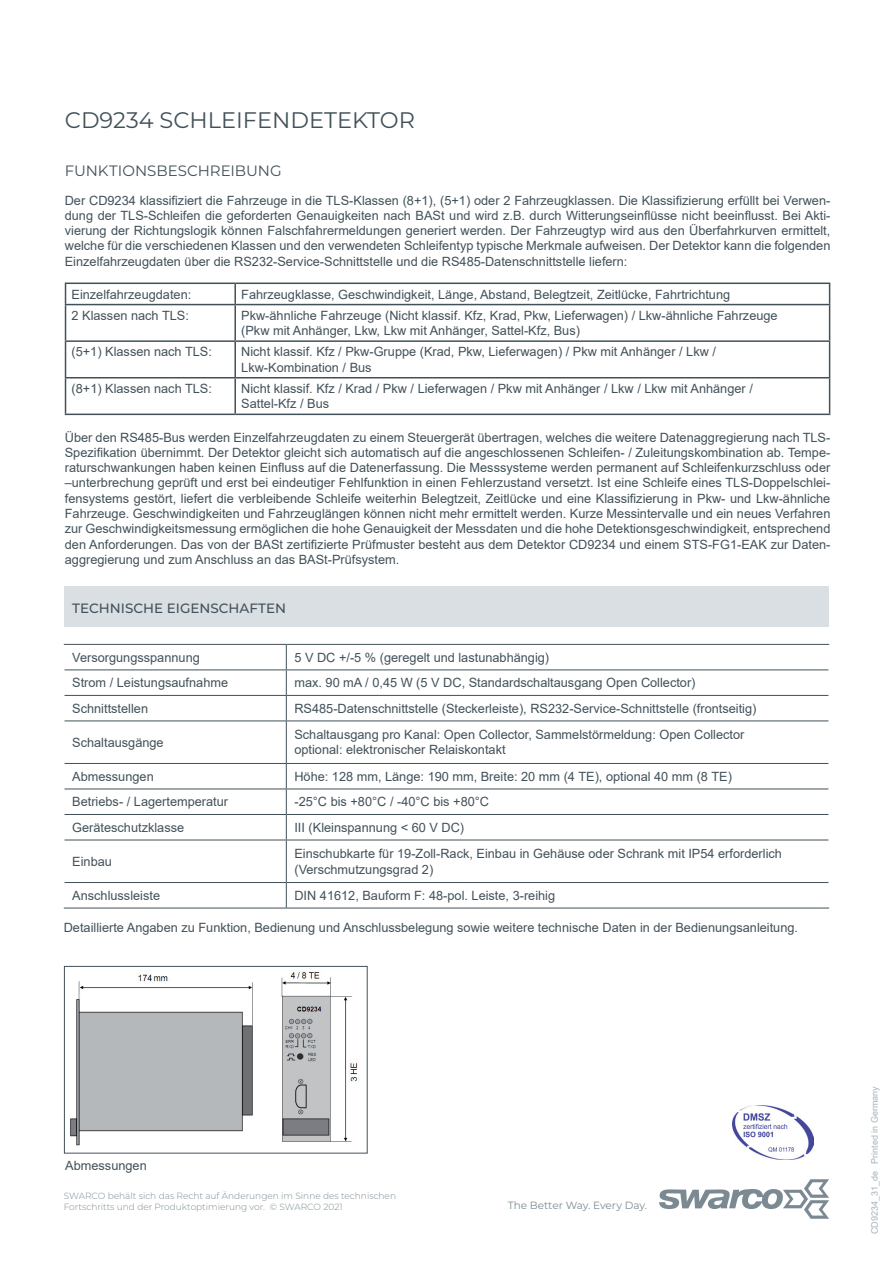
<style>
.page{position:relative;width:893px;height:1263px;background:#fff}
.page>*{position:absolute;margin:0;border:0;box-sizing:border-box;transform-origin:0 0}
.t1{font:22.5px "Montserrat";color:#425159}
.t2{font:15px "Montserrat";color:#425159}
.t3{font:500 13.5px "Montserrat";color:#425159}
.t4{font:12.75px/15.3px "Arial";color:#425159}
.t5{font:10.5px "Montserrat";color:#7b8a92}
.t6{font:300 9px/10.8px "Montserrat";color:#7b8a92}
.t7{font:9px "Arial";color:#a7b3bb}
</style>
<div class="page">
<div style="left:64px;top:586px;width:765px;height:41px;background:#dadfe4"></div>
<hr style="left:64px;top:644px;width:222px;height:1px;background:#425159">
<hr style="left:286px;top:644px;width:543px;height:1px;background:#425159">
<hr style="left:65px;top:669px;width:221px;height:1px;background:#425159">
<hr style="left:286px;top:669px;width:542px;height:1px;background:#425159">
<hr style="left:65px;top:695px;width:221px;height:1px;background:#425159">
<hr style="left:286px;top:695px;width:542px;height:1px;background:#425159">
<svg style="left:286px;top:645px;width:1px;height:75px"></svg>
<hr style="left:65px;top:720px;width:221px;height:1px;background:#425159">
<hr style="left:286px;top:720px;width:542px;height:1px;background:#425159">
<hr style="left:286px;top:721px;width:1px;height:42px;background:#425159">
<hr style="left:65px;top:763px;width:221px;height:1px;background:#425159">
<hr style="left:286px;top:763px;width:542px;height:1px;background:#425159">
<hr style="left:65px;top:788px;width:221px;height:1px;background:#425159">
<hr style="left:286px;top:788px;width:542px;height:1px;background:#425159">
<hr style="left:65px;top:814px;width:221px;height:1px;background:#425159">
<hr style="left:286px;top:814px;width:542px;height:1px;background:#425159">
<svg style="left:286px;top:764px;width:1px;height:76px"></svg>
<hr style="left:65px;top:840px;width:221px;height:1px;background:#425159">
<hr style="left:286px;top:840px;width:542px;height:1px;background:#425159">
<hr style="left:286px;top:840px;width:1px;height:42px;background:#425159">
<hr style="left:65px;top:882px;width:221px;height:1px;background:#425159">
<hr style="left:286px;top:882px;width:542px;height:1px;background:#425159">
<svg style="left:286px;top:883px;width:1px;height:25px"></svg>
<hr style="left:64px;top:908px;width:222px;height:1px;background:#425159">
<hr style="left:286px;top:908px;width:543px;height:1px;background:#425159">
<svg style="left:659px;top:1179px;width:170px;height:40px"></svg>
<hr style="left:234px;top:284px;width:2px;height:20px;background:#425159">
<hr style="left:65px;top:304px;width:170px;height:1px;background:#425159">
<hr style="left:235px;top:304px;width:595px;height:1px;background:#425159">
<hr style="left:234px;top:305px;width:2px;height:35px;background:#425159">
<hr style="left:65px;top:340px;width:170px;height:2px;background:#425159">
<hr style="left:235px;top:340px;width:595px;height:2px;background:#425159">
<hr style="left:234px;top:342px;width:2px;height:35px;background:#425159">
<hr style="left:65px;top:377px;width:170px;height:1px;background:#425159">
<hr style="left:235px;top:377px;width:595px;height:1px;background:#425159">
<hr style="left:234px;top:378px;width:2px;height:36px;background:#425159">
<hr style="left:65px;top:283px;width:170px;height:1px;background:#425159">
<svg style="left:65px;top:284px;width:1px;height:20px"></svg>
<hr style="left:235px;top:283px;width:595px;height:1px;background:#425159">
<svg style="left:829px;top:284px;width:1px;height:20px"></svg>
<hr style="left:65px;top:305px;width:1px;height:35px;background:#425159">
<hr style="left:829px;top:305px;width:1px;height:35px;background:#425159">
<hr style="left:65px;top:342px;width:1px;height:35px;background:#425159">
<hr style="left:829px;top:342px;width:1px;height:35px;background:#425159">
<hr style="left:65px;top:378px;width:1px;height:36px;background:#425159">
<hr style="left:829px;top:378px;width:1px;height:36px;background:#425159">
<hr style="left:65px;top:414px;width:170px;height:1px;background:#425159">
<hr style="left:235px;top:414px;width:595px;height:1px;background:#425159">
<img style="left:70px;top:970px;width:289px;height:176px">
<div style="left:64px;top:966px;width:304px;height:187px;border:1px solid #425159"></div>
<img style="left:732px;top:1106px;width:81px;height:53px">
<h1 class="t1" style="left:65px;top:105px;width:352px">CD9234 SCHLEIFENDETEKTOR</h1>
<p class="t2" style="left:65px;top:161px;width:218px">FUNKTIONSBESCHREIBUNG</p>
<p class="t4" style="left:65px;top:192px;width:767px;text-align:justify">Der CD9234 klassifiziert die Fahrzeuge in die TLS-Klassen (8+1), (5+1) oder 2 Fahrzeugklassen. Die Klassifizierung erfüllt bei Verwen&shy;dung der TLS-Schleifen die geforderten Genauigkeiten nach BASt und wird z.B. durch Witterungseinflüsse nicht beeinflusst. Bei Akti&shy;vierung der Richtungslogik können Falschfahrermeldungen generiert werden. Der Fahrzeugtyp wird aus den Überfahrkurven ermittelt, welche für die verschiedenen Klassen und den verwendeten Schleifentyp typische Merkmale aufweisen. Der Detektor kann die folgenden Einzelfahrzeugdaten über die RS232-Service-Schnittstelle und die RS485-Datenschnittstelle liefern:</p>
<p class="t4" style="left:72px;top:286px;width:121px">Einzelfahrzeugdaten:</p>
<p class="t4" style="left:241px;top:286px;width:491px">Fahrzeugklasse, Geschwindigkeit, Länge, Abstand, Belegtzeit, Zeitlücke, Fahrtrichtung</p>
<p class="t4" style="left:72px;top:308px;width:119px">2 Klassen nach TLS:</p>
<p class="t4" style="left:241px;top:308px;width:538px">Pkw-ähnliche Fahrzeuge (Nicht klassif. Kfz, Krad, Pkw, Lieferwagen) / Lkw-ähnliche Fahrzeuge (Pkw mit Anhänger, Lkw, Lkw mit Anhänger, Sattel-Kfz, Bus)</p>
<p class="t4" style="left:72px;top:344px;width:142px">(5+1) Klassen nach TLS:</p>
<p class="t4" style="left:241px;top:344px;width:476px">Nicht klassif. Kfz / Pkw-Gruppe (Krad, Pkw, Lieferwagen) / Pkw mit Anhänger / Lkw /<br>Lkw-Kombination / Bus</p>
<p class="t4" style="left:72px;top:381px;width:142px">(8+1) Klassen nach TLS:</p>
<p class="t4" style="left:241px;top:381px;width:513px">Nicht klassif. Kfz / Krad / Pkw / Lieferwagen / Pkw mit Anhänger / Lkw / Lkw mit Anhänger /<br>Sattel-Kfz / Bus</p>
<p class="t4" style="left:65px;top:429px;width:767px;text-align:justify">Über den RS485-Bus werden Einzelfahrzeugdaten zu einem Steuergerät übertragen, welches die weitere Datenaggregierung nach TLS-Spezifikation übernimmt. Der Detektor gleicht sich automatisch auf die angeschlossenen Schleifen- / Zuleitungskombination ab. Tempe&shy;raturschwankungen haben keinen Einfluss auf die Datenerfassung. Die Messsysteme werden permanent auf Schleifenkurzschluss oder –unterbrechung geprüft und erst bei eindeutiger Fehlfunktion in einen Fehlerzustand versetzt. Ist eine Schleife eines TLS-Doppelschlei&shy;fensystems gestört, liefert die verbleibende Schleife weiterhin Belegtzeit, Zeitlücke und eine Klassifizierung in Pkw- und Lkw-ähnliche Fahrzeuge. Geschwindigkeiten und Fahrzeuglängen können nicht mehr ermittelt werden. Kurze Messintervalle und ein neues Verfahren zur Geschwindigkeitsmessung ermöglichen die hohe Genauigkeit der Messdaten und die hohe Detektionsgeschwindigkeit, entsprechend den Anforderungen. Das von der BASt zertifizierte Prüfmuster besteht aus dem Detektor CD9234 und einem STS-FG1-EAK zur Daten&shy;aggregierung und zum Anschluss an das BASt-Prüfsystem.</p>
<p class="t3" style="left:72px;top:598px;width:215px">TECHNISCHE EIGENSCHAFTEN</p>
<p class="t4" style="left:72px;top:649px;width:129px">Versorgungsspannung</p>
<p class="t4" style="left:294px;top:649px;width:256px">5 V DC +/-5 % (geregelt und lastunabhängig)</p>
<p class="t4" style="left:72px;top:675px;width:157px">Strom / Leistungsaufnahme</p>
<p class="t4" style="left:294px;top:675px;width:403px">max. 90 mA / 0,45 W (5 V DC, Standardschaltausgang Open Collector)</p>
<p class="t4" style="left:72px;top:701px;width:77px">Schnittstellen</p>
<p class="t4" style="left:294px;top:701px;width:463px">RS485-Datenschnittstelle (Steckerleiste), RS232-Service-Schnittstelle (frontseitig)</p>
<p class="t4" style="left:72px;top:735px;width:93px">Schaltausgänge</p>
<p class="t4" style="left:294px;top:727px;width:452px">Schaltausgang pro Kanal: Open Collector, Sammelstörmeldung: Open Collector optional: elektronischer Relaiskontakt</p>
<p class="t4" style="left:72px;top:769px;width:83px">Abmessungen</p>
<p class="t4" style="left:294px;top:769px;width:439px">Höhe: 128 mm, Länge: 190 mm, Breite: 20 mm (4 TE), optional 40 mm (8 TE)</p>
<p class="t4" style="left:72px;top:794px;width:157px">Betriebs- / Lagertemperatur</p>
<p class="t4" style="left:294px;top:794px;width:196px">-25°C bis +80°C / -40°C bis +80°C</p>
<p class="t4" style="left:72px;top:820px;width:113px">Geräteschutzklasse</p>
<p class="t4" style="left:294px;top:820px;width:171px">III (Kleinspannung &lt; 60 V DC)</p>
<p class="t4" style="left:72px;top:854px;width:41px">Einbau</p>
<p class="t4" style="left:294px;top:846px;width:489px">Einschubkarte für 19-Zoll-Rack, Einbau in Gehäuse oder Schrank mit IP54 erforderlich (Verschmutzungsgrad 2)</p>
<p class="t4" style="left:72px;top:888px;width:89px">Anschlussleiste</p>
<p class="t4" style="left:294px;top:888px;width:262px">DIN 41612, Bauform F: 48-pol. Leiste, 3-reihig</p>
<p class="t4" style="left:64px;top:920px;width:736px">Detaillierte Angaben zu Funktion, Bedienung und Anschlussbelegung sowie weitere technische Daten in der Bedienungsanleitung.</p>
<p class="t4" style="left:65px;top:1158px;width:83px">Abmessungen</p>
<p class="t6" style="left:64px;top:1190px;width:334px">SWARCO behält sich das Recht auf Änderungen im Sinne des technischen<br>Fortschritts und der Produktoptimierung vor. © SWARCO 2021</p>
<p class="t5" style="left:508px;top:1198px;width:141px">The Better Way. Every Day.</p>
<p class="t7" style="left:868px;top:1234px;width:150px;rotate:-90deg">CD9234_31_de Printed in Germany</p>
</div>
